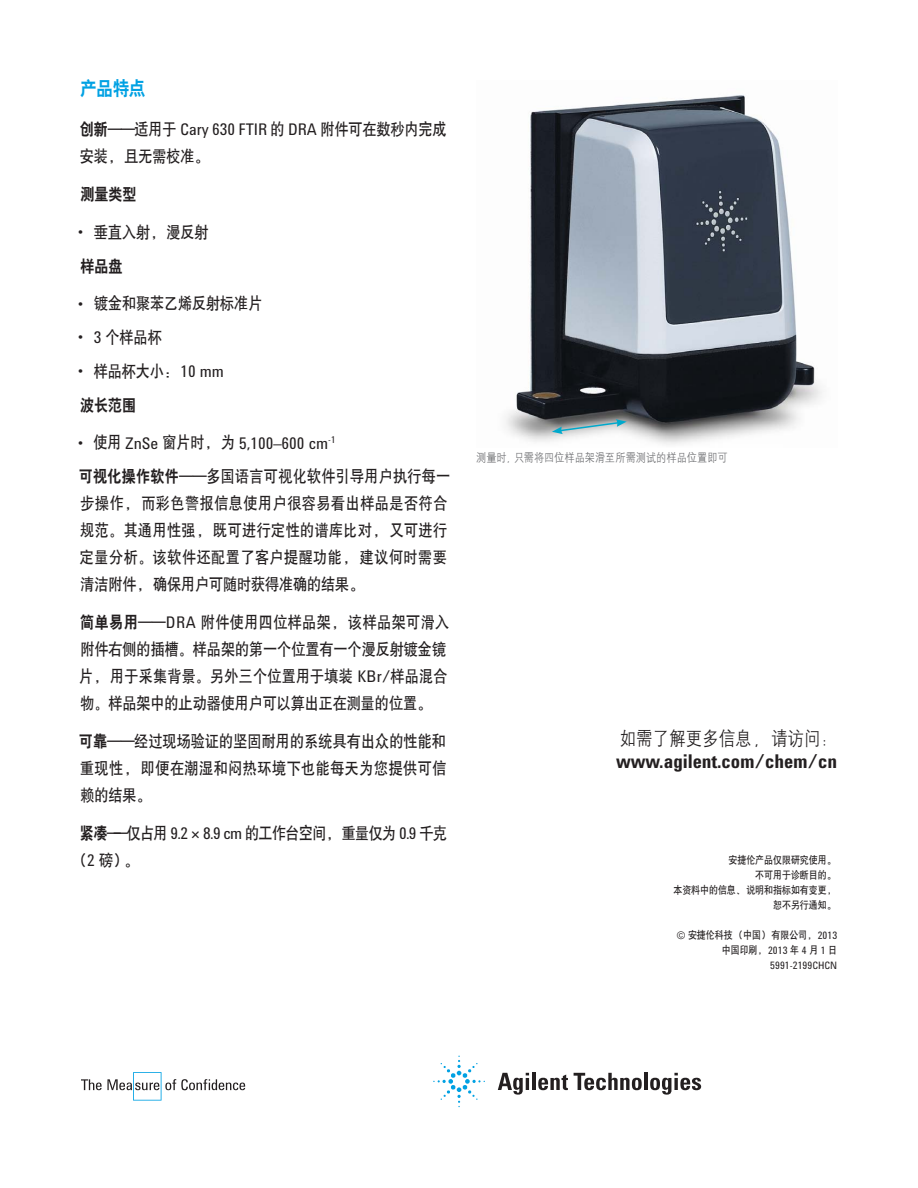
<style>
.page{position:relative;width:918px;height:1188px;background:#fff}
.page>*{position:absolute;margin:0;border:0;box-sizing:border-box;transform-origin:0 0}
.t1{font:700 19.5px "Agilent Condensed CFF";letter-spacing:-.005em;color:#231f20}
.t2{font:19.5px "H Yg 2 gj";letter-spacing:-.005em;color:#231f20;scale:.85 1}
.t3{font:19.5px "H Yb 2 gj";color:#00a1e3;scale:.85 1}
.t4{font:16.5px/27px "H Yb 1 gj";letter-spacing:.02em;color:#231f20;scale:.85 1}
.t5{font:16.5px/27px "H Yb 1 gj";color:#231f20;scale:.85 1}
.t6{font:16.5px/27px "H Yb 1 gj";letter-spacing:-.04em;color:#231f20;scale:.85 1}
.t7{font:16.5px "Agilent Condensed CFF";color:#231f20}
.t8{font:16.5px "H Yb 2 gj";color:#231f20;scale:.85 1}
.t9{font:12px "H Yg 2 gj";letter-spacing:-.005em;color:#6c6d70;scale:.85 1}
.t10{font:10.5px/15px "H Yb 1 gj";color:#231f20;text-align:right;scale:.85 1}
.t11{font:10.5px "Agilent Condensed CFF";color:#231f20}
.s1{font-family:"H Yb 2 gj"}
.s2{font-family:"Agilent Condensed CFF"}
.s3{font-family:"H Yb 1 gj"}
</style>
<div class="page">
<img style="left:506px;top:95px;width:316px;height:350px">
<svg style="left:552px;top:419px;width:75px;height:15px"></svg>
<svg style="left:81px;top:1072px;width:164px;height:29px"></svg>
<svg style="left:498px;top:1073px;width:31px;height:22px"></svg>
<hr style="left:532px;top:1073px;width:4px;height:17px;background:#231f20">
<svg style="left:538px;top:1075px;width:30px;height:15px"></svg>
<svg style="left:574px;top:1073px;width:68px;height:17px"></svg>
<hr style="left:644px;top:1073px;width:4px;height:17px;background:#231f20">
<svg style="left:650px;top:1073px;width:51px;height:22px"></svg>
<svg style="left:433px;top:1056px;width:52px;height:51px"></svg>
<p class="t3" style="left:80px;top:79px;width:78px">产品特点</p>
<p class="t5" style="left:80px;top:116px;width:433px"><span class="s1">创新</span>——适用于 <span class="s2">Cary 630 FTIR</span> 的 <span class="s2">DRA</span> 附件可在数秒内完成安装，且无需校准。</p>
<p class="t8" style="left:80px;top:186px;width:68px">测量类型</p>
<p class="t4" style="left:78px;top:218px;width:155px"><span class="s2">•</span> 垂直入射，漫反射</p>
<p class="t8" style="left:81px;top:257px;width:51px">样品盘</p>
<p class="t5" style="left:78px;top:290px;width:219px"><span class="s2">•</span> 镀金和聚苯乙烯反射标准片</p>
<p class="t4" style="left:78px;top:324px;width:100px"><span class="s2">• 3</span> 个样品杯</p>
<p class="t4" style="left:78px;top:357px;width:174px"><span class="s2">•</span> 样品杯大小：<span class="s2">10 mm</span></p>
<p class="t8" style="left:80px;top:396px;width:68px">波长范围</p>
<p class="t7" style="left:78px;top:430px;width:259px">• <span class="s3">使用</span> ZnSe <span class="s3">窗片时，为</span> 5,100–600 cm<sup>-1</sup></p>
<p class="t4" style="left:79px;top:463px;width:438px"><span class="s1">可视化操作软件</span>——多国语言可视化软件引导用户执行每一步操作，而彩色警报信息使用户很容易看出样品是否符合规范。其通用性强，既可进行定性的谱库比对，又可进行定量分析。该软件还配置了客户提醒功能，建议何时需要清洁附件，确保用户可随时获得准确的结果。</p>
<p class="t4" style="left:79px;top:609px;width:437px"><span class="s1">简单易用</span>——<span class="s2">DRA</span> 附件使用四位样品架，该样品架可滑入附件右侧的插槽。样品架的第一个位置有一个漫反射镀金镜片，用于采集背景。另外三个位置用于填装 <span class="s2">KBr/</span>样品混合物。样品架中的止动器使用户可以算出正在测量的位置。</p>
<p class="t4" style="left:79px;top:727px;width:434px;text-align:justify"><span class="s1">可靠</span>——经过现场验证的坚固耐用的系统具有出众的性能和重现性，即便在潮湿和闷热环境下也能每天为您提供可信赖的结果。</p>
<p class="t6" style="left:71px;top:819px;width:444px;text-indent:9px"><span class="s1">紧凑</span>——仅占用 <span class="s2">9.2 × 8.9 cm</span> 的工作台空间，重量仅为 <span class="s2">0.9</span> 千克（<span class="s2">2</span> 磅）。</p>
<p class="t9" style="left:476px;top:451px;width:297px">测量时，只需将四位样品架滑至所需测试的样品位置即可</p>
<p class="t2" style="left:620px;top:728px;width:257px">如需了解更多信息，请访问：</p>
<p class="t1" style="left:616px;top:746px;width:223px">www.agilent.com/chem/cn</p>
<p class="t10" style="left:673px;top:852px;width:194px">安捷伦产品仅限研究使用。<br>不可用于诊断目的。<br>本资料中的信息、说明和指标如有变更，恕不另行通知。</p>
<p class="t10" style="left:677px;top:927px;width:190px"><span class="s2">©</span> 安捷伦科技（中国）有限公司，<span class="s2">2013</span>中国印刷，<span class="s2">2013</span> 年 <span class="s2">4</span> 月 <span class="s2">1</span> 日</p>
<p class="t11" style="left:770px;top:957px;width:68px">5991-2199CHCN</p>
</div>
